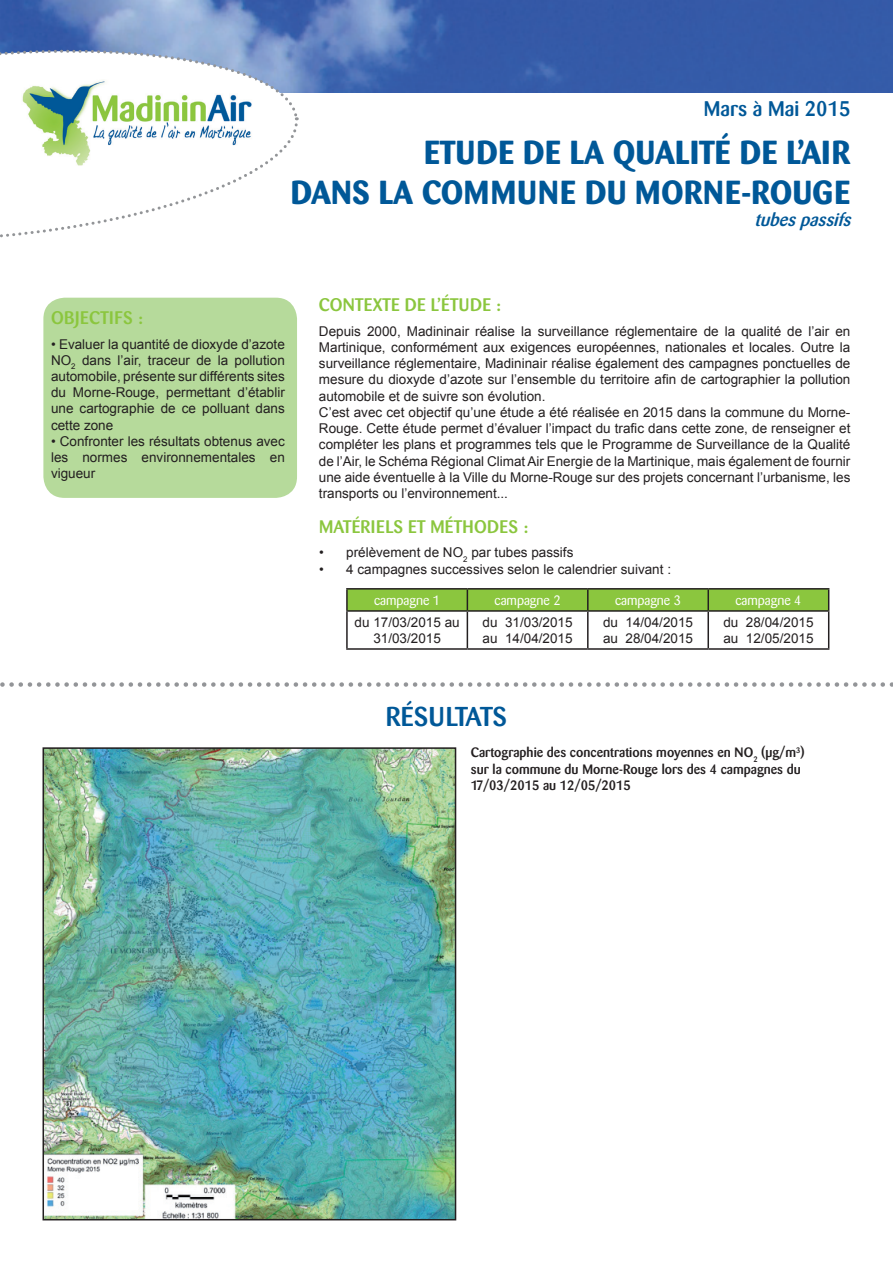
<style>
.page{position:relative;width:893px;height:1263px;background:#fff}
.page>*{position:absolute;margin:0;border:0;box-sizing:border-box;transform-origin:0 0}
.t1{font:700 33px/39.6px "Barmeno";letter-spacing:.02em;color:#005898;text-align:right}
.t2{font:500 27px "Barmeno";letter-spacing:-.01em;color:#005898}
.t3{font:500 21px "Barmeno";color:#005898}
.t4{font:500 18px "Barmeno";letter-spacing:.01em;color:#8bc63e}
.t5{font:italic 500 18px "Barmeno";color:#005898}
.t6{font:13.5px/16.2px "Arial";color:#231f20}
.t7{font:500 13.5px/16.2px "Barmeno";color:#231f20}
.t8{font:13.5px "Barmeno";color:#fff}
</style>
<div class="page">
<div style="left:43px;top:298px;width:254px;height:200px;background:#b6da9b;border-radius:21px"></div>
<img style="left:0;top:0;width:893px;height:92px">
<svg style="left:0;top:40px;width:301px;height:53px"></svg>
<svg style="left:0;top:41px;width:300px;height:197px"></svg>
<img style="left:21px;top:79px;width:233px;height:90px">
<hr style="left:346px;top:588px;width:121px;height:2px;background:#231f20">
<hr style="left:346px;top:590px;width:2px;height:20px;background:#231f20">
<hr style="left:467px;top:588px;width:121px;height:2px;background:#231f20">
<hr style="left:588px;top:588px;width:120px;height:2px;background:#231f20">
<hr style="left:708px;top:588px;width:121px;height:2px;background:#231f20">
<div style="left:347px;top:589px;width:482px;height:21px;background:#8bc63e"></div>
<hr style="left:346px;top:610px;width:121px;height:2px;background:#231f20">
<hr style="left:346px;top:612px;width:2px;height:36px;background:#231f20">
<hr style="left:467px;top:610px;width:121px;height:2px;background:#231f20">
<hr style="left:467px;top:612px;width:1px;height:36px;background:#231f20">
<hr style="left:588px;top:610px;width:120px;height:2px;background:#231f20">
<hr style="left:587px;top:612px;width:2px;height:36px;background:#231f20">
<hr style="left:708px;top:610px;width:121px;height:2px;background:#231f20">
<hr style="left:707px;top:612px;width:2px;height:36px;background:#231f20">
<hr style="left:828px;top:612px;width:1px;height:36px;background:#231f20">
<hr style="left:346px;top:648px;width:121px;height:2px;background:#231f20">
<hr style="left:467px;top:648px;width:121px;height:2px;background:#231f20">
<hr style="left:588px;top:648px;width:120px;height:2px;background:#231f20">
<hr style="left:708px;top:648px;width:121px;height:2px;background:#231f20">
<svg style="left:0;top:682px;width:893px;height:5px"></svg>
<img style="left:46px;top:750px;width:407px;height:467px">
<div style="left:43px;top:747px;width:413px;height:473px;border:2px solid #231f20"></div>
<h3 class="t3" style="left:704px;top:97px;width:148px">Mars à Mai 2015</h3>
<h1 class="t1" style="left:291px;top:133px;width:561px">ETUDE DE LA QUALITÉ DE L’AIR<br>DANS LA COMMUNE DU MORNE-ROUGE</h1>
<h3 class="t5" style="left:754px;top:209px;width:103px">tubespassifs</h3>
<h3 class="t4" style="left:51px;top:307px;width:93px">Objectifs :</h3>
<p class="t6" style="left:51px;top:336px;width:235px;text-align:justify">• Evaluer la quantité de dioxyde d’azote NO<sub>2</sub> dans l’air, traceur de la pollution automobile, présente sur différents sites du Morne-Rouge, permettant d’établir une cartographie de ce polluant dans cette zone</p>
<p class="t6" style="left:51px;top:433px;width:235px;text-align:justify">• Confronter les résultats obtenus avec les normes environnementales en vigueur</p>
<h3 class="t4" style="left:319px;top:294px;width:184px">Co ntexte de l’étude :</h3>
<p class="t6" style="left:319px;top:323px;width:533px">Depuis 2000, Madininair réalise la surveillance réglementaire de la qualité de l’air en Martinique, conformément aux exigences européennes, nationales et locales. Outre la surveillance réglementaire, Madininair réalise également des campagnes ponctuelles de mesure du dioxyde d’azote sur l’ensemble du territoire afin de cartographier la pollution automobile et de suivre son évolution.<br>C’est avec cet objectif qu’une étude a été réalisée en 2015 dans la commune du Morne-Rouge. Cette étude permet d’évaluer l’impact du trafic dans cette zone, de renseigner et compléter les plans et programmes tels que le Programme de Surveillance de la Qualité de l’Air, le Schéma Régional Climat Air Energie de la Martinique, mais également de fournir une aide éventuelle à la Ville du Morne-Rouge sur des projets concernant l’urbanisme, les transports ou l’environnement...</p>
<h3 class="t4" style="left:319px;top:516px;width:211px">Matériels et méthodes :</h3>
<p class="t6" style="left:319px;top:545px;width:256px">• prélèvement de NO<sub>2</sub> par tubes passifs</p>
<p class="t6" style="left:319px;top:561px;width:353px">• 4 campagnes successives selon le calendrier suivant :</p>
<p class="t8" style="left:374px;top:592px;width:68px">campagne 1</p>
<p class="t8" style="left:495px;top:592px;width:68px">campagne 2</p>
<p class="t8" style="left:615px;top:592px;width:68px">campagne 3</p>
<p class="t8" style="left:735px;top:592px;width:68px">campagne 4</p>
<p class="t6" style="left:355px;top:614px;width:107px;text-align:center">du 17/03/2015 au<br>31/03/2015</p>
<p class="t6" style="left:483px;top:614px;width:92px">du 31/03/2015 au 14/04/2015</p>
<p class="t6" style="left:603px;top:614px;width:92px">du 14/04/2015 au 28/04/2015</p>
<p class="t6" style="left:723px;top:614px;width:92px">du 28/04/2015 au 12/05/2015</p>
<h2 class="t2" style="left:386px;top:701px;width:123px">Résultats</h2>
<p class="t7" style="left:471px;top:745px;width:335px">Cartographie des concentrations moyennes en NO<sub>2</sub> (µg/m<sup>3</sup>) sur la commune du Morne-Rouge lors des 4 campagnes du<br>17/03/2015 au 12/05/2015</p>
</div>
